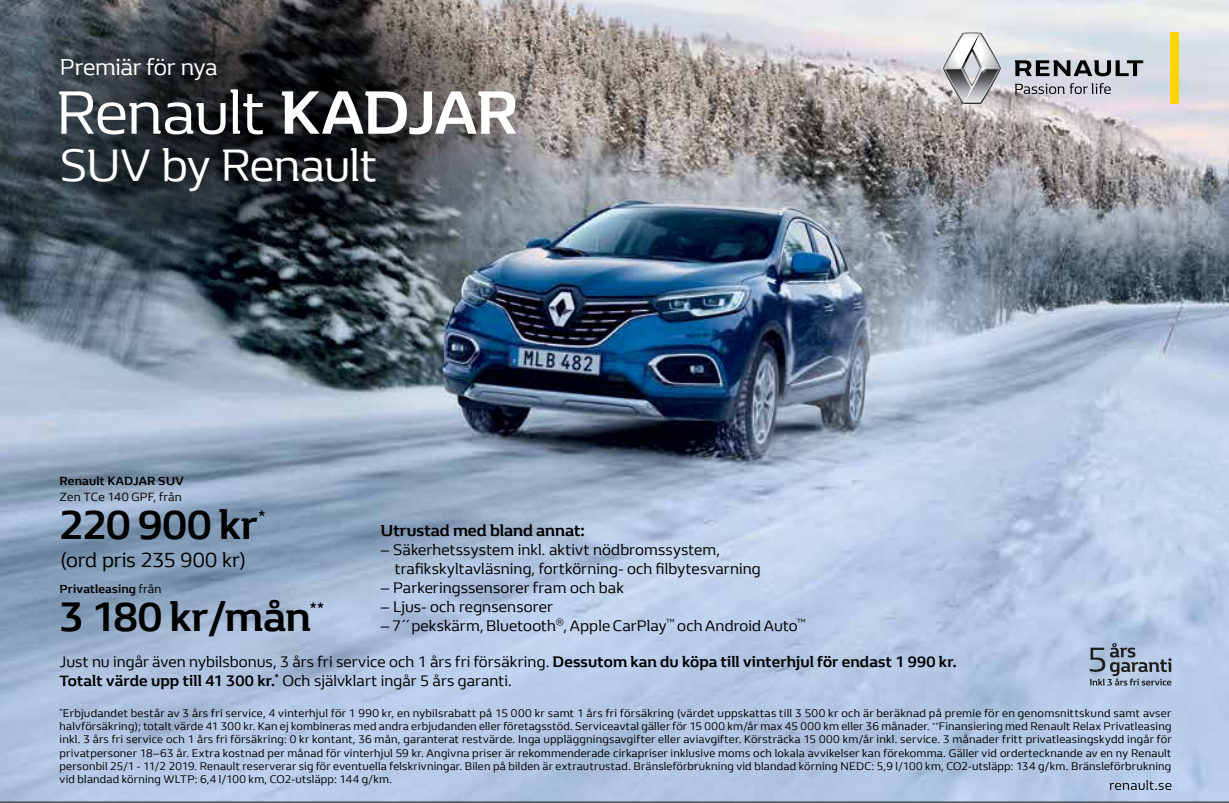
<style>
.page{position:relative;width:1229px;height:803px;background:#fff}
.page>*{position:absolute;margin:0;border:0;box-sizing:border-box;transform-origin:0 0}
.t1{font:63px "Renault Life";letter-spacing:-.02em;color:#fff}
.t2{font:46.73px "Renault Life";letter-spacing:-.015em;color:#fff}
.t3{font:700 42.52px "Renault Life";letter-spacing:-.005em;color:#000}
.t4{font:23.62px "Renault Life";letter-spacing:-.01em;color:#fff}
.t5{font:21px "Renault Life";letter-spacing:-.005em;color:#000}
.t6{font:700 16.62px "Renault Life";letter-spacing:-.005em;color:#000}
.t7{font:15.75px/18.9px "Renault Life";letter-spacing:.005em;color:#000}
.t8{font:700 14.17px "Renault Life";color:#000}
.t9{font:700 12.25px "Renault Life";letter-spacing:.015em;color:#000}
.t10{font:12.25px "Renault Life";letter-spacing:.01em;color:#000}
.t11{font:11.38px/13.1px "Renault Life";letter-spacing:.015em;color:#000;text-align:justify}
.s1{font-weight:700}
.s2{font-weight:400}
</style>
<div class="page">
<img style="left:0;top:0;width:1228px;height:802px">
<svg style="left:0;top:0;width:567px;height:263px;background:#43484d"></svg>
<svg style="left:1089px;top:643px;width:82px;height:42px;background:#909fb5"></svg>
<hr style="left:0;top:802px;width:1228px;height:1px;background:#000">
<svg style="left:1014px;top:60px;width:128px;height:16px;background:#73757a"></svg>
<div style="left:1170px;top:33px;width:8px;height:71px;background:#ffd400"></div>
<svg style="left:943px;top:33px;width:57px;height:71px"></svg>
<svg style="left:1014px;top:83px;width:96px;height:11px"></svg>
<svg style="left:1109px;top:780px;width:62px;height:10px"></svg>
<h3 class="t4" style="left:60px;top:51px;width:159px">Premiär för nya</h3>
<h1 class="t1" style="left:56px;top:70px;width:463px">Renault <span class="s1">KADJAR</span></h1>
<h2 class="t2" style="left:60px;top:134px;width:319px">SUV by Renault</h2>
<p class="t9" style="left:60px;top:473px;width:125px">Renault KADJAR SUV</p>
<p class="t10" style="left:60px;top:489px;width:124px">Zen TCe 140 GPF, från</p>
<h3 class="t3" style="left:60px;top:496px;width:200px">220 900 kr</h3>
<p class="t8" style="left:258px;top:506px;width:8px">*</p>
<h3 class="t5" style="left:60px;top:546px;width:187px">(ord pris 235 900 kr)</h3>
<p class="t9" style="left:60px;top:580px;width:103px">Privatleasing <span class="s2">från</span></p>
<h3 class="t3" style="left:60px;top:588px;width:253px">3 180 kr/mån</h3>
<p class="t8" style="left:310px;top:597px;width:16px">**</p>
<h3 class="t6" style="left:380px;top:519px;width:206px">Utrustad med bland annat:</h3>
<h3 class="t7" style="left:394px;top:540px;width:367px;text-indent:-14px">– Säkerhetssystem inkl. aktivt nödbromssystem, trafikskyltavläsning, fortkörning- och filbytesvarning</h3>
<h3 class="t7" style="left:380px;top:577px;width:245px">– Parkeringssensorer fram och bak</h3>
<h3 class="t7" style="left:380px;top:596px;width:174px">– Ljus- och regnsensorer</h3>
<h3 class="t7" style="left:380px;top:615px;width:426px">– 7´´ pekskärm, Bluetooth<sup>®</sup>, Apple CarPlay<sup>™</sup> och Android Auto<sup>™</sup></h3>
<h3 class="t7" style="left:60px;top:651px;width:898px">Just nu ingår även nybilsbonus, 3 års fri service och 1 års fri försäkring. <span class="s1">Dessutom kan du köpa till vinterhjul för endast 1 990 kr.<br>Totalt värde upp till 41 300 kr.</span><sup>*</sup> Och självklart ingår 5 års garanti.</h3>
<p class="t11" style="left:60px;top:706px;width:1113px"><sup>*</sup>Erbjudandet består av 3 års fri service, 4 vinterhjul för 1 990 kr, en nybilsrabatt på 15 000 kr samt 1 års fri försäkring (värdet uppskattas till 3 500 kr och är beräknad på premie för en genomsnittskund samt avser halvförsäkring); totalt värde 41 300 kr. Kan ej kombineras med andra erbjudanden eller företagsstöd. Serviceavtal gäller för 15 000 km/år max 45 000 km eller 36 månader. <sup>**</sup>Finansiering med Renault Relax Privatleasing inkl. 3 års fri service och 1 års fri försäkring: 0 kr kontant, 36 mån, garanterat restvärde. Inga uppläggningsavgifter eller aviavgifter. Körsträcka 15 000 km/år inkl. service. 3 månader fritt privatleasingskydd ingår för privatpersoner 18–63 år. Extra kostnad per månad för vinterhjul 59 kr. Angivna priser är rekommenderade cirkapriser inklusive moms och lokala avvikelser kan förekomma. Gäller vid ordertecknande av en ny Renault personbil 25/1 - 11/2 2019. Renault reserverar sig för eventuella felskrivningar. Bilen på bilden är extrautrustad. Bränsleförbrukning vid blandad körning NEDC: 5,9 l/100 km, CO2-utsläpp: 134 g/km. Bränsleförbrukning vid blandad körning WLTP: 6,4 l/100 km, CO2-utsläpp: 144 g/km.</p>
</div>
